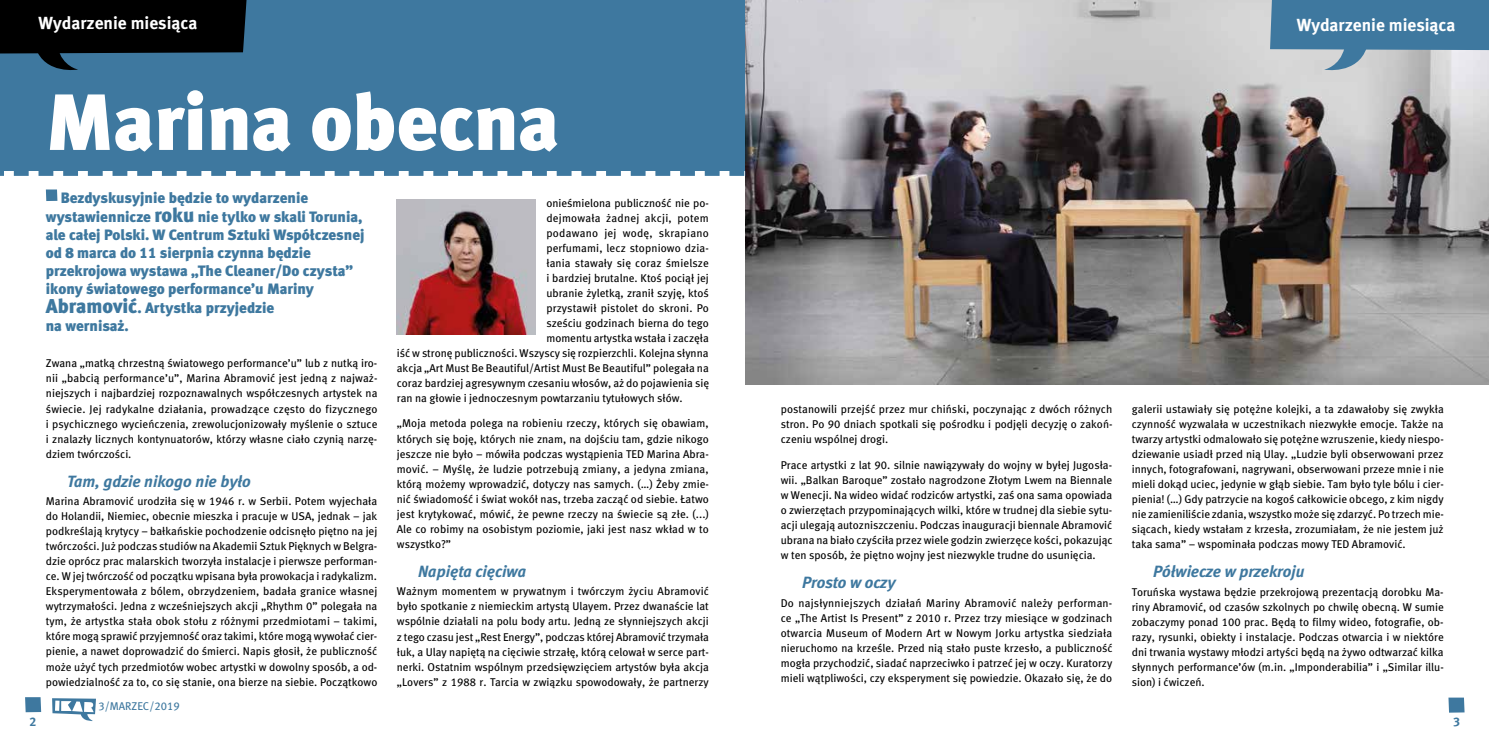
<style>
.page{position:relative;width:1489px;height:745px;background:#fff}
.page>*{position:absolute;margin:0;border:0;box-sizing:border-box;transform-origin:0 0}
.t1{font:79.5px "Meta Black CELF";letter-spacing:-.005em;color:#fff}
.t2{font:17.5px "Meta Bold CELF";color:#fff}
.t3{font:italic 16.25px "Meta Bold CELF";color:#3e789f}
.t4{font:15px/18.2px "Meta Black CELF";color:#3e789f}
.t5{font:12.5px "Meta Bold CELF";color:#3e789f}
.t6{font:11.25px/15px "Meta Book CELF";color:#000;text-align:justify}
.t7{font:11.25px "Meta Book CELF";letter-spacing:.02em;color:#000}
.t8{font:11.25px "Meta Book CELF";letter-spacing:.025em;color:#000}
.t9{font:11.25px "Meta Book CELF";color:#3e789f}
.s1{font-size:20px}
</style>
<div class="page">
<svg style="left:52px;top:698px;width:44px;height:23px"></svg>
<svg style="left:25px;top:697px;width:16px;height:14px"></svg>
<div style="left:0;top:0;width:744px;height:171px;background:#3e789f"></div>
<svg style="left:46px;top:189px;width:11px;height:12px"></svg>
<img style="left:397px;top:199px;width:138px;height:135px">
<svg style="left:0;top:0;width:246px;height:70px"></svg>
<svg style="left:1448px;top:697px;width:16px;height:15px"></svg>
<img style="left:745px;top:0;width:743px;height:384px">
<svg style="left:0;top:171px;width:746px;height:5px"></svg>
<svg style="left:1269px;top:0;width:220px;height:75px;background:#6e95b0"></svg>
<h2 class="t2" style="left:39px;top:12px;width:160px">Wydarzenie miesiąca</h2>
<h1 class="t1" style="left:46px;top:74px;width:515px">Marina obecna</h1>
<p class="t5" style="left:30px;top:713px;width:9px">2</p>
<p class="t4" style="left:46px;top:188px;width:320px;text-indent:15px">Bezdyskusyjnie będzie to wydarzenie wystawiennicze <span class="s1">roku</span> nie tylko w skali Torunia, ale całej Polski. W Centrum Sztuki Współczesnej od 8 marca do 11 sierpnia czynna będzie przekrojowa wystawa „The Cleaner/Do czysta” ikony światowego performance’u Mariny <span class="s1">Abramović</span>. Artystka przyjedzie<br>na wernisaż.</p>
<p class="t6" style="left:46px;top:356px;width:333px">Zwana „matką chrzestną światowego performance’u” lub z nutką iro&shy;nii „babcią performance’u”, Marina Abramović jest jedną z najważ&shy;niejszych i najbardziej rozpoznawalnych współczesnych artystek na świecie. Jej radykalne działania, prowadzące często do fizycznego i psychicznego wycieńczenia, zrewolucjonizowały myślenie o sztuce i znalazły licznych kontynuatorów, którzy własne ciało czynią narzę&shy;dziem twórczości.</p>
<h3 class="t3" style="left:67px;top:470px;width:185px">Tam, gdzie nikogo nie było</h3>
<p class="t6" style="left:46px;top:493px;width:333px">Marina Abramović urodziła się w 1946 r. w Serbii. Potem wyjechała do Holandii, Niemiec, obecnie mieszka i pracuje w USA, jednak – jak podkreślają krytycy – bałkańskie pochodzenie odcisnęło piętno na jej twórczości. Już podczas studiów na Akademii Sztuk Pięknych w Belgra&shy;dzie oprócz prac malarskich tworzyła instalacje i pierwsze performan&shy;ce. W jej twórczość od początku wpisana była prowokacja i radykalizm.<br>Eksperymentowała z bólem, obrzydzeniem, badała granice własnej wytrzymałości. Jedna z wcześniejszych akcji „Rhythm 0” polegała na tym, że artystka stała obok stołu z różnymi przedmiotami – takimi, które mogą sprawić przyjemność oraz takimi, które mogą wywołać cier&shy;pienie, a nawet doprowadzić do śmierci. Napis głosił, że publiczność może użyć tych przedmiotów wobec artystki w dowolny sposób, a od&shy;powiedzialność za to, co się stanie, ona bierze na siebie. Początkowo</p>
<p class="t9" style="left:98px;top:698px;width:83px">3/MARZEC/2019</p>
<p class="t6" style="left:546px;top:195px;width:164px">onieśmielona publiczność nie po-</p>
<p class="t7" style="left:546px;top:211px;width:164px">dejmowała żadnej akcji, potem</p>
<p class="t8" style="left:546px;top:226px;width:164px">podawano jej wodę, skrapiano</p>
<p class="t6" style="left:546px;top:240px;width:164px">perfumami, lecz stopniowo dzia-</p>
<p class="t6" style="left:546px;top:255px;width:164px">łania stawały się coraz śmielsze</p>
<p class="t6" style="left:546px;top:270px;width:164px">i bardziej brutalne. Ktoś pociął jej</p>
<p class="t6" style="left:546px;top:285px;width:164px">ubranie żyletką, zranił szyję, ktoś</p>
<p class="t6" style="left:546px;top:300px;width:164px">przystawił pistolet do skroni. Po</p>
<p class="t6" style="left:546px;top:315px;width:164px">sześciu godzinach bierna do tego</p>
<p class="t6" style="left:546px;top:330px;width:164px">momentu artystka wstała i zaczęła</p>
<p class="t6" style="left:397px;top:345px;width:313px">iść w stronę publiczności. Wszyscy się rozpierzchli. Kolejna słynna</p>
<p class="t6" style="left:397px;top:360px;width:313px">akcja „Art Must Be Beautiful/Artist Must Be Beautiful” polegała na</p>
<p class="t6" style="left:397px;top:375px;width:314px">coraz bardziej agresywnym czesaniu włosów, aż do pojawienia się</p>
<p class="t6" style="left:397px;top:390px;width:287px">ran na głowie i jednoczesnym powtarzaniu tytułowych słów.</p>
<p class="t6" style="left:397px;top:416px;width:314px">„Moja metoda polega na robieniu rzeczy, których się obawiam, których się boję, których nie znam, na dojściu tam, gdzie nikogo jeszcze nie było – mówiła podczas wystąpienia TED Marina Abra&shy;mović. – Myślę, że ludzie potrzebują zmiany, a jedyna zmiana, którą możemy wprowadzić, dotyczy nas samych. (…) Żeby zmie&shy;nić świadomość i świat wokół nas, trzeba zacząć od siebie. Łatwo jest krytykować, mówić, że pewne rzeczy na świecie są złe. (...)<br>Ale co robimy na osobistym poziomie, jaki jest nasz wkład w to wszystko?”</p>
<h3 class="t3" style="left:418px;top:560px;width:110px">Napięta cięciwa</h3>
<p class="t6" style="left:397px;top:583px;width:313px">Ważnym momentem w prywatnym i twórczym życiu Abramović było spotkanie z niemieckim artystą Ulayem. Przez dwanaście lat wspólnie działali na polu body artu. Jedną ze słynniejszych akcji z tego czasu jest „Rest Energy”, podczas której Abramović trzymała łuk, a Ulay napiętą na cięciwie strzałę, którą celował w serce part&shy;nerki. Ostatnim wspólnym przedsięwzięciem artystów była akcja „Lovers” z 1988 r. Tarcia w związku spowodowały, że partnerzy</p>
<h2 class="t2" style="left:1296px;top:13px;width:160px">Wydarzenie miesiąca</h2>
<p class="t6" style="left:780px;top:401px;width:333px">postanowili przejść przez mur chiński, poczynając z dwóch różnych stron. Po 90 dniach spotkali się pośrodku i podjęli decyzję o zakoń&shy;czeniu wspólnej drogi.</p>
<p class="t6" style="left:780px;top:457px;width:333px">Prace artystki z lat 90. silnie nawiązywały do wojny w byłej Jugosła&shy;wii. „Balkan Baroque” zostało nagrodzone Złotym Lwem na Biennale w Wenecji. Na wideo widać rodziców artystki, zaś ona sama opowiada o zwierzętach przypominających wilki, które w trudnej dla siebie sytu&shy;acji ulegają autozniszczeniu. Podczas inauguracji biennale Abramović ubrana na biało czyściła przez wiele godzin zwierzęce kości, pokazując w ten sposób, że piętno wojny jest niezwykle trudne do usunięcia.</p>
<h3 class="t3" style="left:802px;top:572px;width:95px">Prosto w oczy</h3>
<p class="t6" style="left:780px;top:594px;width:333px">Do najsłynniejszych działań Mariny Abramović należy performan&shy;ce „The Artist Is Present” z 2010 r. Przez trzy miesiące w godzinach otwarcia Museum of Modern Art w Nowym Jorku artystka siedziała nieruchomo na krześle. Przed nią stało puste krzesło, a publiczność mogła przychodzić, siadać naprzeciwko i patrzeć jej w oczy. Kuratorzy mieli wątpliwości, czy eksperyment się powiedzie. Okazało się, że do</p>
<p class="t6" style="left:1131px;top:401px;width:313px">galerii ustawiały się potężne kolejki, a ta zdawałoby się zwykła czynność wyzwalała w uczestnikach niezwykłe emocje. Także na twarzy artystki odmalowało się potężne wzruszenie, kiedy niespo&shy;dziewanie usiadł przed nią Ulay. „Ludzie byli obserwowani przez innych, fotografowani, nagrywani, obserwowani przeze mnie i nie mieli dokąd uciec, jedynie w głąb siebie. Tam było tyle bólu i cier&shy;pienia! (…) Gdy patrzycie na kogoś całkowicie obcego, z kim nigdy nie zamieniliście zdania, wszystko może się zdarzyć. Po trzech mie&shy;siącach, kiedy wstałam z krzesła, zrozumiałam, że nie jestem już taka sama” – wspominała podczas mowy TED Abramović.</p>
<h3 class="t3" style="left:1152px;top:561px;width:153px">Półwiecze w przekroju</h3>
<p class="t6" style="left:1131px;top:584px;width:313px">Toruńska wystawa będzie przekrojową prezentacją dorobku Ma&shy;riny Abramović, od czasów szkolnych po chwilę obecną. W sumie zobaczymy ponad 100 prac. Będą to filmy wideo, fotografie, ob&shy;razy, rysunki, obiekty i instalacje. Podczas otwarcia i w niektóre dni trwania wystawy młodzi artyści będą na żywo odtwarzać kilka słynnych performance’ów (m.in. „Imponderabilia” i „Similar illu&shy;sion) i ćwiczeń.</p>
<p class="t5" style="left:1452px;top:713px;width:9px">3</p>
</div>
